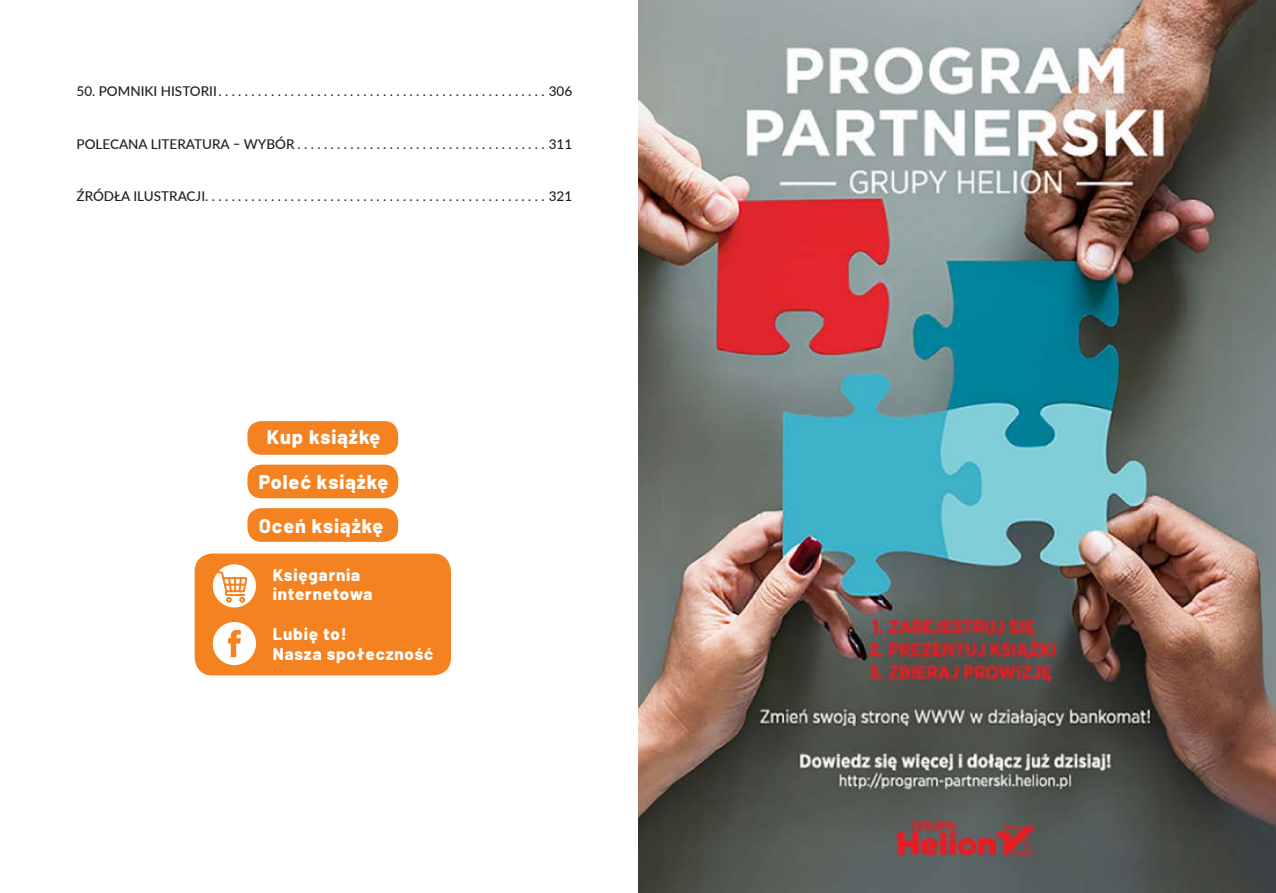
<style>
.page{position:relative;width:1276px;height:893px;background:#fff}
.page>*{position:absolute;margin:0;border:0;box-sizing:border-box;transform-origin:0 0}
.t1{font:800 19.65px "Barlow";letter-spacing:.05em;color:#fff}
.t2{font:800 16.8px/19.6px "Barlow";letter-spacing:.05em;color:#fff}
.t3{font:500 13.5px "Lato";color:#231f20}
</style>
<div class="page">
<img style="left:638px;top:0;width:638px;height:893px">
<div style="left:246px;top:463px;width:153px;height:36px;background:#f58220;border-radius:15px"></div>
<div style="left:245px;top:462px;width:155px;height:39px;border:2px solid #fff;border-radius:15px"></div>
<div style="left:246px;top:507px;width:153px;height:36px;background:#f58220;border-radius:15px"></div>
<div style="left:245px;top:506px;width:155px;height:38px;border:2px solid #fff;border-radius:15px"></div>
<div style="left:246px;top:420px;width:153px;height:36px;background:#f58220;border-radius:15px"></div>
<div style="left:245px;top:419px;width:155px;height:38px;border:2px solid #fff;border-radius:15px"></div>
<div style="left:193px;top:552px;width:259px;height:125px;background:#f58220;border-radius:19px"></div>
<div style="left:192px;top:551px;width:261px;height:127px;border:2px solid #fff;border-radius:19px"></div>
<div style="left:213px;top:622px;width:43px;height:43px;background:#fff;border-radius:50%"></div>
<svg style="left:228px;top:630px;width:13px;height:27px"></svg>
<div style="left:213px;top:564px;width:43px;height:43px;background:#fff;border-radius:50%"></div>
<svg style="left:215px;top:570px;width:34px;height:34px"></svg>
<p class="t3" style="left:77px;top:81px;width:497px">50. POMNIKI HISTORII..................................................306</p>
<p class="t3" style="left:77px;top:134px;width:497px">POLECANA LITERATURA – WYBÓR......................................311</p>
<p class="t3" style="left:77px;top:187px;width:497px">ŹRÓDŁA ILUSTRACJI....................................................321</p>
<h1 class="t1" style="left:267px;top:423px;width:115px">Kup książkę</h1>
<h1 class="t1" style="left:259px;top:467px;width:131px">Poleć książkę</h1>
<h1 class="t1" style="left:259px;top:511px;width:126px">Oceń książkę</h1>
<p class="t2" style="left:273px;top:564px;width:101px">Księgarnia internetowa</p>
<p class="t2" style="left:273px;top:623px;width:162px">Lubię to!<br>Nasza społeczność</p>
</div>
